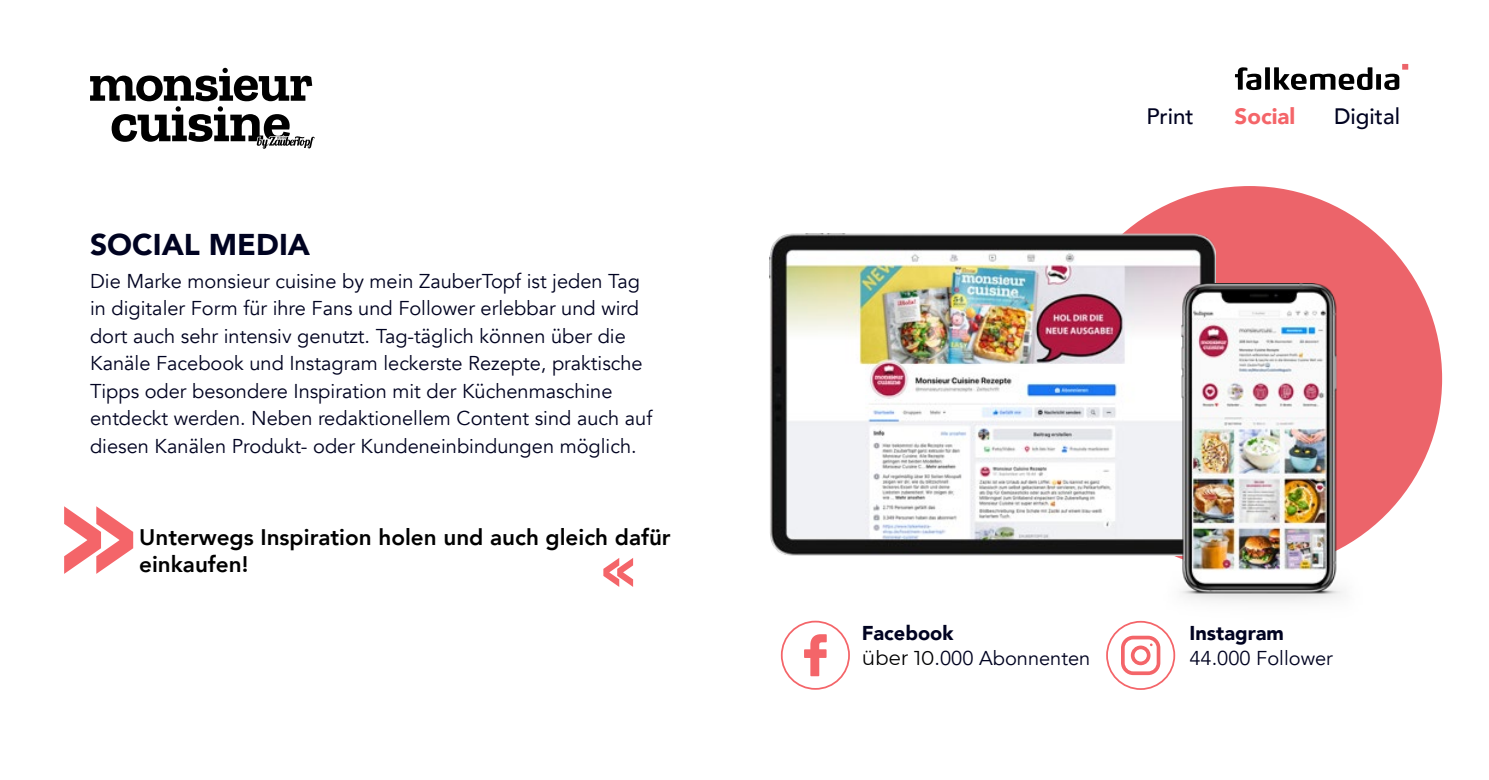
<style>
.page{position:relative;width:1489px;height:780px;background:#fff}
.page>*{position:absolute;margin:0;border:0;box-sizing:border-box;transform-origin:0 0}
.t1{font:900 30px "Avenir";color:#000321}
.t2{font:800 22.5px/27.5px "Avenir";color:#000}
.t3{font:500 22.25px "Avenir";color:#000321}
.t4{font:900 22.25px "Avenir";color:#f46569}
.t5{font:20px/27.5px "Avenir";color:#000321}
.t6{font:900 20px "Avenir";color:#000321}
.s1{font-weight:900}
.s2{font-family:"Montserrat";color:#000}
</style>
<div class="page">
<div style="left:1056px;top:186px;width:385px;height:385px;background:#ec646a;border-radius:50%"></div>
<img style="left:769px;top:233px;width:446px;height:322px">
<img style="left:1162px;top:283px;width:200px;height:319px">
<div style="left:1106px;top:621px;width:69px;height:69px;border:2px solid #f46569;border-radius:50%"></div>
<svg style="left:1121px;top:635px;width:39px;height:40px"></svg>
<div style="left:780px;top:620px;width:69px;height:69px;border:2px solid #f46569;border-radius:50%"></div>
<svg style="left:804px;top:634px;width:22px;height:42px"></svg>
<svg style="left:64px;top:506px;width:69px;height:68px"></svg>
<svg style="left:603px;top:558px;width:30px;height:29px"></svg>
<svg style="left:1235px;top:67px;width:164px;height:23px"></svg>
<svg style="left:1401px;top:64px;width:7px;height:6px"></svg>
<svg style="left:90px;top:68px;width:224px;height:81px"></svg>
<h1 class="t1" style="left:90px;top:219px;width:221px">SOCIAL MEDIA</h1>
<p class="t5" style="left:90px;top:267px;width:563px">Die Marke monsieur cuisine by mein ZauberTopf ist jeden Tag in digitaler Form für ihre Fans und Follower erlebbar und wird dort auch sehr intensiv genutzt. Tag-täglich können über die Kanäle Facebook und Instagram leckerste Rezepte, praktische Tipps oder besondere Inspiration mit der Küchenmaschine entdeckt werden. Neben redaktionellem Content sind auch auf diesen Kanälen Produkt- oder Kundeneinbindungen möglich.</p>
<p class="t2" style="left:139px;top:523px;width:533px">Unterwegs Inspiration holen und auch gleich dafür einkaufen!</p>
<p class="t3" style="left:1146px;top:97px;width:49px">Print</p>
<p class="t4" style="left:1234px;top:98px;width:62px">Social</p>
<p class="t3" style="left:1333px;top:97px;width:67px">Digital</p>
<p class="t5" style="left:861px;top:620px;width:230px;line-height:25px"><span class="s1">Facebook<br></span><span class="s2">über 10</span>.000 Abonnenten</p>
<p class="t6" style="left:1189px;top:615px;width:96px">Instagram</p>
<p class="t5" style="left:1189px;top:644px;width:145px">44.000 Follower</p>
</div>
